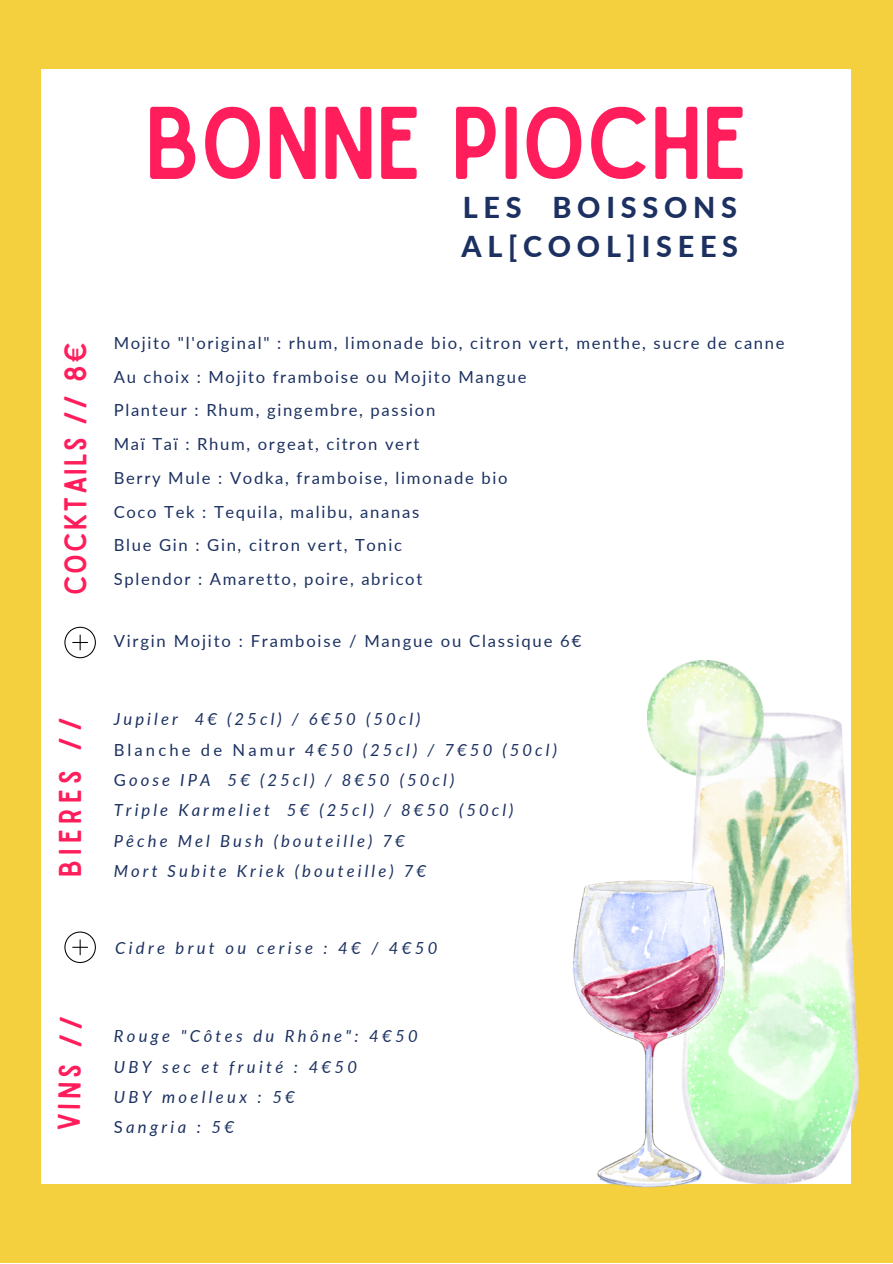
<style>
.page{position:relative;width:893px;height:1264px;background:#fff}
.page>*{position:absolute;margin:0;border:0;box-sizing:border-box;transform-origin:0 0}
.t1{font:98.4px "Sailors";color:#ff1e5b}
.t2{font:30.15px "Sailors";letter-spacing:.065em;color:#ff1e5b}
.t3{font:800 28.8px/39.3px "Lato";letter-spacing:.2em;color:#1c3161}
.t4{font:16.65px/33.8px "Lato";letter-spacing:.1em;color:#1c3161}
.t5{font:italic 16.65px/30.3px "Lato";letter-spacing:.185em;color:#1c3161}
.s1{font-style:normal}
</style>
<div class="page">
<div style="left:0;top:0;width:892px;height:1262px;background:#f4d03f"></div>
<div style="left:42px;top:70px;width:808px;height:1114px;background:#fff"></div>
<svg style="left:64px;top:931px;width:32px;height:32px"></svg>
<img style="left:647px;top:660px;width:211px;height:523px">
<img style="left:573px;top:879px;width:151px;height:309px">
<svg style="left:64px;top:626px;width:32px;height:32px"></svg>
<h1 class="t1" style="left:145px;top:107px;width:603px">BONNE PIOCHE</h1>
<h3 class="t3" style="left:461px;top:187px;width:278px">LES BOISSONS<br>AL[COOL]ISEES</h3>
<h2 class="t2" style="left:64px;top:595px;width:254px;rotate:-90deg">COCKTAILS // 8€</h2>
<p class="t4" style="left:114px;top:325px;width:672px">Mojito "l'original" : rhum, limonade bio, citron vert, menthe, sucre de canne Au choix : Mojito framboise ou Mojito Mangue<br>Planteur : Rhum, gingembre, passion<br>Maï Taï : Rhum, orgeat, citron vert<br>Berry Mule : Vodka, framboise, limonade bio<br>Coco Tek : Tequila, malibu, ananas<br>Blue Gin : Gin, citron vert, Tonic<br>Splendor : Amaretto, poire, abricot</p>
<p class="t4" style="left:114px;top:623px;width:469px">Virgin Mojito : Framboise / Mangue ou Classique 6€</p>
<h2 class="t2" style="left:59px;top:877px;width:161px;rotate:-90deg">BIERES //</h2>
<p class="t5" style="left:114px;top:703px;width:444px">Jupiler 4€ (25cl) / 6€50 (50cl)<br><span class="s1">Blanche de Namur</span> 4€50 (25cl) / 7€50 (50cl)<br><span class="s1">G</span>oose IPA 5€ (25cl) / 8€50 (50cl)<br>Triple Karmeliet 5€ (25cl) / 8€50 (50cl)<br>Pêche Mel Bush (bouteille) 7€<br>Mort Subite Kriek (bouteille) 7€</p>
<h2 class="t2" style="left:58px;top:1130px;width:116px;rotate:-89deg">VINS //</h2>
<p class="t5" style="left:115px;top:932px;width:324px">Cidre brut ou cerise : 4€ / 4€50</p>
<p class="t5" style="left:114px;top:1020px;width:305px">Rouge "Côtes du Rhône": 4€50<br>UBY sec et fruité : 4€50<br>UBY moelleux : 5€<br><span class="s1">S</span>angria : 5€</p>
</div>
